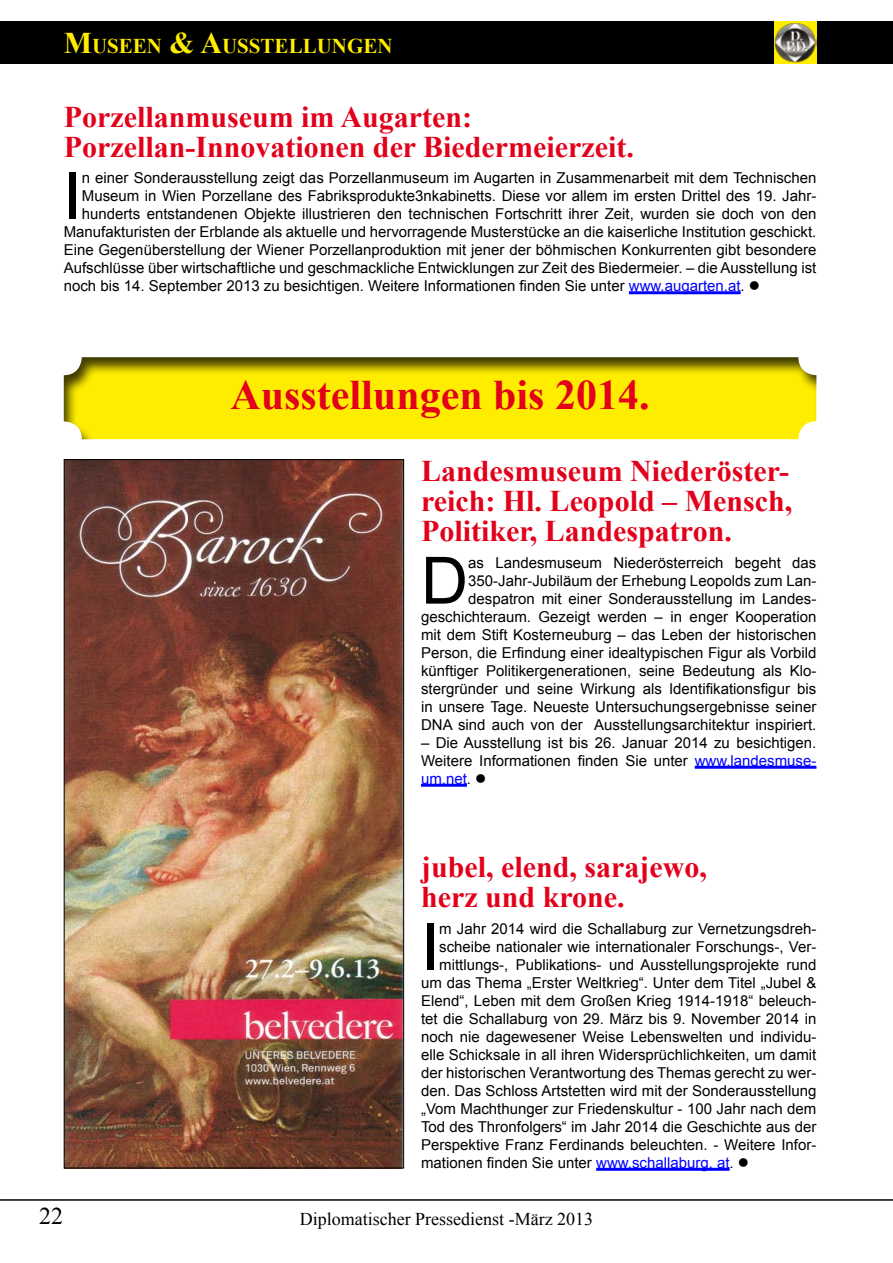
<style>
.page{position:relative;width:893px;height:1263px;background:#fff}
.page>*{position:absolute;margin:0;border:0;box-sizing:border-box;transform-origin:0 0}
.t1{font:65.25px "Arial";color:#000}
.t2{font:700 42px "Times New Roman";color:#e2001a}
.t3{font:700 30px/30px "Times New Roman";color:#e2001a}
.t4{font:24px "Times New Roman";color:#000}
.t5{font:700 21px "Times New Roman";color:#ffed00}
.t6{font:18px "Times New Roman";color:#000}
.t7{font:15px/18px "Arial";color:#000;text-align:right}
.s1{font-size:30px}
.s2{color:#00f}
</style>
<div class="page">
<div style="left:0;top:21px;width:893px;height:43px;background:#000"></div>
<div style="left:774px;top:21px;width:42px;height:43px;background:#ffed00"></div>
<img style="left:774px;top:22px;width:42px;height:41px">
<hr style="left:0;top:1199px;width:893px;height:2px;background:#000">
<hr style="left:892px;top:0;width:1px;height:1263px;background:#ffed00">
<hr style="left:892px;top:21px;width:1px;height:43px;background:#000">
<div style="left:64px;top:349px;width:754px;height:92px;background:#000;opacity:.75"></div>
<hr style="left:629px;top:291px;width:112px;height:3px;background:#00f">
<hr style="left:695px;top:766px;width:121px;height:3px;background:#00f">
<hr style="left:421px;top:784px;width:46px;height:3px;background:#00f">
<hr style="left:596px;top:1168px;width:134px;height:3px;background:#00f">
<img style="left:66px;top:461px;width:336px;height:705px">
<h3 class="t5" style="left:64px;top:31px;width:330px"><span class="s1">M</span>USEEN <span class="s1">&amp; A</span>USSTELLUNGEN</h3>
<h3 class="t3" style="left:64px;top:101px;width:572px">Porzellanmuseum im Augarten:<br>Porzellan-Innovationen der Biedermeierzeit.</h3>
<h1 class="t1" style="left:64px;top:153px;width:20px">I</h1>
<p class="t7" style="left:82px;top:169px;width:736px">n einer Sonderausstellung zeigt das Porzellanmuseum im Augarten in Zusammenarbeit mit dem Technischen</p>
<p class="t7" style="left:82px;top:187px;width:736px">Museum in Wien Porzellane des Fabriksprodukte3nkabinetts. Diese vor allem im ersten Drittel des 19. Jahr-</p>
<p class="t7" style="left:82px;top:205px;width:736px">hunderts entstandenen Objekte illustrieren den technischen Fortschritt ihrer Zeit, wurden sie doch von den</p>
<p class="t7" style="left:64px;top:223px;width:754px">Manufakturisten der Erblande als aktuelle und hervorragende Musterstücke an die kaiserliche Institution geschickt.</p>
<p class="t7" style="left:64px;top:241px;width:754px">Eine Gegenüberstellung der Wiener Porzellanproduktion mit jener der böhmischen Konkurrenten gibt besondere</p>
<p class="t7" style="left:64px;top:259px;width:754px">Aufschlüsse über wirtschaftliche und geschmackliche Entwicklungen zur Zeit des Biedermeier. – die Ausstellung ist</p>
<p class="t7" style="left:64px;top:277px;width:698px">noch bis 14. September 2013 zu besichtigen. Weitere Informationen finden Sie unter <span class="s2">www.augarten.at</span>. ●</p>
<h2 class="t2" style="left:231px;top:366px;width:420px">Ausstellungen bis 2014.</h2>
<h3 class="t3" style="left:421px;top:455px;width:373px;text-align:justify">Landesmuseum Niederöster&shy;reich: Hl. Leopold – Mensch, Politiker, Landespatron.</h3>
<h1 class="t1" style="left:421px;top:538px;width:49px">D</h1>
<p class="t7" style="left:421px;top:553px;width:397px">as Landesmuseum Niederösterreich begeht das 350-Jahr-Jubiläum der Erhebung Leopolds zum Lan&shy;despatron mit einer Sonderausstellung im Landes&shy;geschichteraum. Gezeigt werden – in enger Kooperation mit dem Stift Kosterneuburg – das Leben der historischen Person, die Erfindung einer idealtypischen Figur als Vorbild künftiger Politikergenerationen, seine Bedeutung als Klo&shy;stergründer und seine Wirkung als Identifikationsfigur bis in unsere Tage. Neueste Untersuchungsergebnisse seiner DNA sind auch von der Ausstellungsarchitektur inspiriert.</p>
<p class="t7" style="left:421px;top:733px;width:397px;text-align:justify">– Die Ausstellung ist bis 26. Januar 2014 zu besichtigen.<br>Weitere Informationen finden Sie unter <span class="s2">www.landesmuse&shy;um.net</span>. ●</p>
<h3 class="t4" style="left:39px;top:1200px;width:26px">22</h3>
<h3 class="t3" style="left:421px;top:851px;width:287px">jubel, elend, sarajewo, herz und krone.</h3>
<h1 class="t1" style="left:421px;top:904px;width:20px">I</h1>
<p class="t7" style="left:439px;top:919px;width:379px">m Jahr 2014 wird die Schallaburg zur Vernetzungsdreh-</p>
<p class="t7" style="left:439px;top:937px;width:379px">scheibe nationaler wie internationaler Forschungs-, Ver-</p>
<p class="t7" style="left:439px;top:955px;width:379px">mittlungs-, Publikations- und Ausstellungsprojekte rund</p>
<p class="t7" style="left:421px;top:973px;width:397px">um das Thema „Erster Weltkrieg“. Unter dem Titel „Jubel &amp;</p>
<p class="t7" style="left:421px;top:991px;width:397px">Elend“, Leben mit dem Großen Krieg 1914-1918“ beleuch-</p>
<p class="t7" style="left:421px;top:1009px;width:397px">tet die Schallaburg von 29. März bis 9. November 2014 in</p>
<p class="t7" style="left:421px;top:1027px;width:397px">noch nie dagewesener Weise Lebenswelten und individu-</p>
<p class="t7" style="left:421px;top:1045px;width:397px">elle Schicksale in all ihren Widersprüchlichkeiten, um damit</p>
<p class="t7" style="left:421px;top:1063px;width:397px">der historischen Verantwortung des Themas gerecht zu wer-</p>
<p class="t7" style="left:421px;top:1081px;width:397px">den. Das Schloss Artstetten wird mit der Sonderausstellung</p>
<p class="t7" style="left:421px;top:1099px;width:397px">„Vom Machthunger zur Friedenskultur - 100 Jahr nach dem</p>
<p class="t7" style="left:421px;top:1117px;width:397px">Tod des Thronfolgers“ im Jahr 2014 die Geschichte aus der</p>
<p class="t7" style="left:421px;top:1135px;width:397px">Perspektive Franz Ferdinands beleuchten. - Weitere Infor-</p>
<p class="t7" style="left:421px;top:1153px;width:330px">mationen finden Sie unter <span class="s2">www.schallaburg. at</span>. ●</p>
<p class="t6" style="left:300px;top:1207px;width:295px">Diplomatischer Pressedienst -März 2013</p>
</div>
